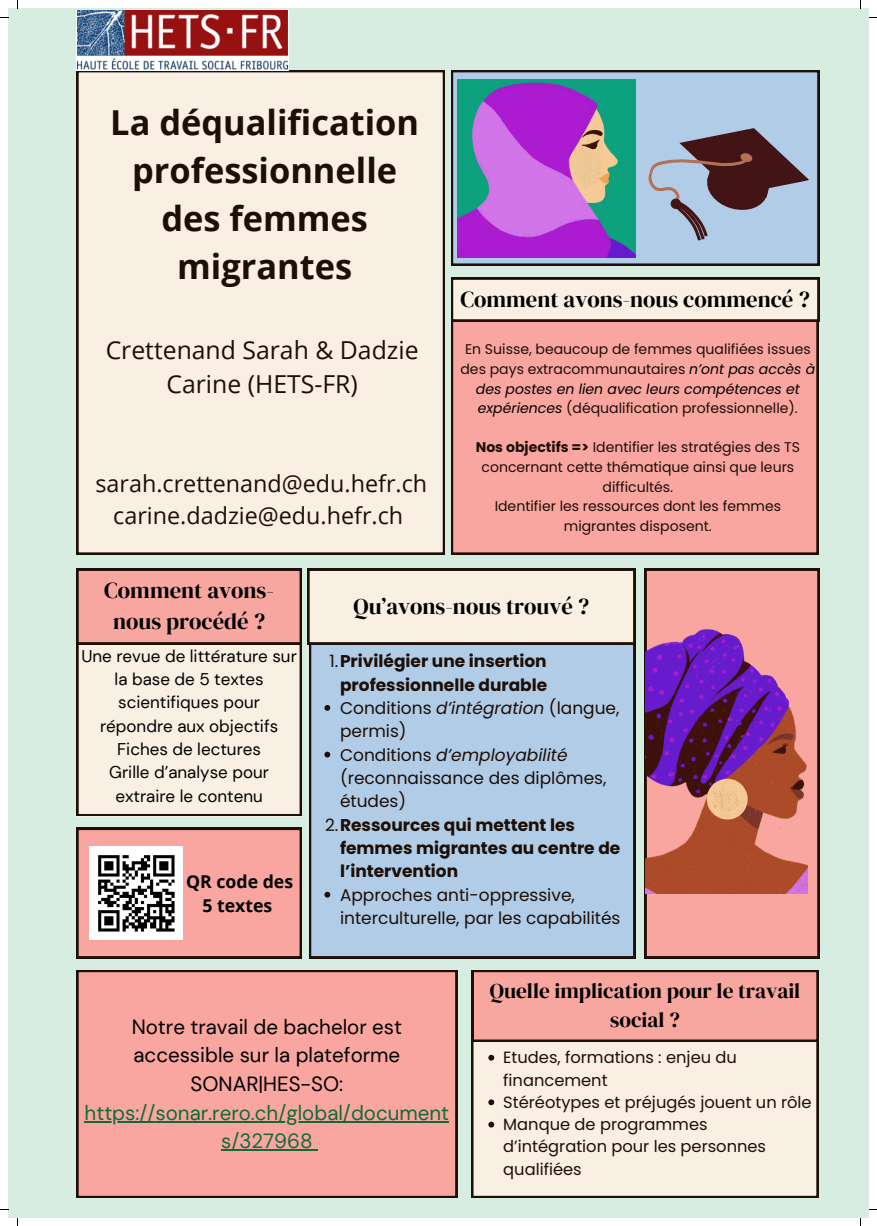
<style>
.page{position:relative;width:877px;height:1226px;background:#fff}
.page>*{position:absolute;margin:0;border:0;box-sizing:border-box;transform-origin:0 0}
.t1{font:700 34.4px/47.7px "Open Sans";color:#1d0e07;text-align:center}
.t2{font:24.7px/34.5px "Open Sans";color:#1d0e07;text-align:center}
.t3{font:23.3px/32.4px "Open Sans";color:#1d0e07;text-align:center}
.t4{font:22.6px/31.3px "DM Serif Display";color:#000;text-align:center}
.t5{font:21.2px/29.7px "DM Serif Display";color:#000;text-align:center}
.t6{font:20.5px/28.6px "DM Sans";color:#000;text-align:center}
.t7{font:20.5px/28.6px "DM Sans";color:#126a38;text-align:center}
.t8{font:700 17.7px/24.4px "Open Sans";color:#000;text-align:center}
.t9{font:17px/23.3px "Poppins";color:#1d0e07}
.t10{font:17px/23.3px "DM Sans";color:#000;text-align:center}
.t11{font:700 17px/23.3px "Poppins";color:#1d0e07;text-align:right}
.t12{font:16.3px/22.3px "Poppins";color:#1d0e07}
.t13{font:14px/19.6px "Poppins";color:#1d0e07;text-align:center}
.s1{font-style:italic;color:#000}
.s2{font-weight:700}
.s3{font-weight:400}
.s4{font-style:italic}
</style>
<div class="page">
<div style="left:8px;top:8px;width:860px;height:1209px;background:#d8ede1"></div>
<div style="left:76px;top:70px;width:368px;height:484px;background:#f9efe3"></div>
<svg style="left:451px;top:70px;width:368px;height:195px;background:#99b3c8"></svg>
<div style="left:451px;top:321px;width:367px;height:233px;background:#f8a69f"></div>
<svg style="left:451px;top:277px;width:368px;height:44px;background:#dfd5c9"></svg>
<svg style="left:77px;top:568px;width:224px;height:247px;background:#efd1c6"></svg>
<svg style="left:644px;top:568px;width:175px;height:389px;background:#e69992"></svg>
<div style="left:309px;top:644px;width:326px;height:313px;background:#b0cce6"></div>
<svg style="left:307px;top:568px;width:328px;height:76px;background:#e7ddd1"></svg>
<svg style="left:77px;top:827px;width:224px;height:130px;background:#ea9d96"></svg>
<div style="left:76px;top:970px;width:381px;height:227px;background:#f8a69f"></div>
<hr style="left:85px;top:1120px;width:364px;height:2px;background:#126a38">
<hr style="left:221px;top:1149px;width:91px;height:1px;background:#126a38">
<div style="left:471px;top:1041px;width:347px;height:156px;background:#f9efe3"></div>
<svg style="left:488px;top:1054px;width:6px;height:6px"></svg>
<svg style="left:488px;top:1099px;width:6px;height:5px"></svg>
<svg style="left:488px;top:1121px;width:6px;height:6px"></svg>
<svg style="left:471px;top:970px;width:347px;height:71px;background:#e99d96"></svg>
<img style="left:645px;top:629px;width:162px;height:263px">
<img style="left:457px;top:80px;width:178px;height:178px">
<svg style="left:642px;top:109px;width:176px;height:132px;background:#9399ab"></svg>
<img style="left:76px;top:11px;width:213px;height:59px">
<img style="left:89px;top:846px;width:93px;height:93px">
<svg style="left:324px;top:704px;width:6px;height:6px"></svg>
<svg style="left:324px;top:751px;width:6px;height:6px"></svg>
<svg style="left:324px;top:891px;width:6px;height:6px"></svg>
<p class="t1" style="left:110px;top:98px;width:310px">La déqualification professionnelle des femmes migrantes</p>
<p class="t2" style="left:106px;top:332px;width:314px">Crettenand Sarah &amp; Dadzie<br>Carine (HETS-FR)</p>
<p class="t3" style="left:95px;top:466px;width:333px">sarah.crettenand@edu.hefr.ch carine.dadzie@edu.hefr.ch</p>
<p class="t4" style="left:460px;top:283px;width:351px">Comment avons-nous commencé ?</p>
<h2 class="t13" style="left:460px;top:339px;width:356px">En Suisse, beaucoup de femmes qualifiées issues des pays extracommunautaires <span class="s1">n’ont pas accès à des postes en lien avec leurs compétences et expériences</span> (déqualification professionnelle).</h2>
<h5 class="t13" style="left:475px;top:437px;width:325px"><span class="s2">Nos objectifs =&gt;</span> Identifier les stratégies des TS concernant cette thématique ainsi que leurs difficultés.</h5>
<p class="t13" style="left:494px;top:496px;width:288px">Identifier les ressources dont les femmes migrantes disposent.</p>
<h2 class="t4" style="left:104px;top:574px;width:171px">Comment avons&shy;nous procédé ?</h2>
<h1 class="t10" style="left:81px;top:644px;width:217px">Une revue de littérature sur la base de 5 textes scientifiques pour répondre aux objectifs<br>Fiches de lectures<br>Grille d’analyse pour extraire le contenu</h1>
<h3 class="t8" style="left:186px;top:868px;width:108px">QR code des<br>5 textes</h3>
<h2 class="t4" style="left:353px;top:590px;width:237px">Qu’avons-nous trouvé ?</h2>
<h4 class="t11" style="left:329px;top:649px;width:219px"><span class="s3">1.</span>Privilégier une insertion professionnelle durable</h4>
<h2 class="t9" style="left:340px;top:696px;width:281px">Conditions <span class="s4">d’intégration</span> (langue, permis)</h2>
<p class="t9" style="left:340px;top:742px;width:268px">Conditions <span class="s4">d’employabilité </span>(reconnaissance des diplômes, études)</p>
<p class="t11" style="left:340px;top:812px;width:282px;text-align:left;text-indent:-15px"><span class="s3">2.</span>Ressources qui mettent les femmes migrantes au centre de l’intervention</p>
<p class="t9" style="left:340px;top:882px;width:282px">Approches anti-oppressive, interculturelle, par les capabilités</p>
<p class="t6" style="left:132px;top:1012px;width:272px">Notre travail de bachelor est accessible sur la plateforme<br>SONAR|HES-SO:</p>
<p class="t7" style="left:85px;top:1098px;width:366px">https://sonar.rero.ch/global/document s/327968</p>
<p class="t5" style="left:489px;top:975px;width:312px">Quelle implication pour le travail social ?</p>
<h2 class="t12" style="left:503px;top:1046px;width:235px">Etudes, formations : enjeu du financement</h2>
<p class="t12" style="left:503px;top:1090px;width:310px">Stéréotypes et préjugés jouent un rôle</p>
<p class="t12" style="left:503px;top:1112px;width:264px">Manque de programmes d’intégration pour les personnes qualifiées</p>
</div>
